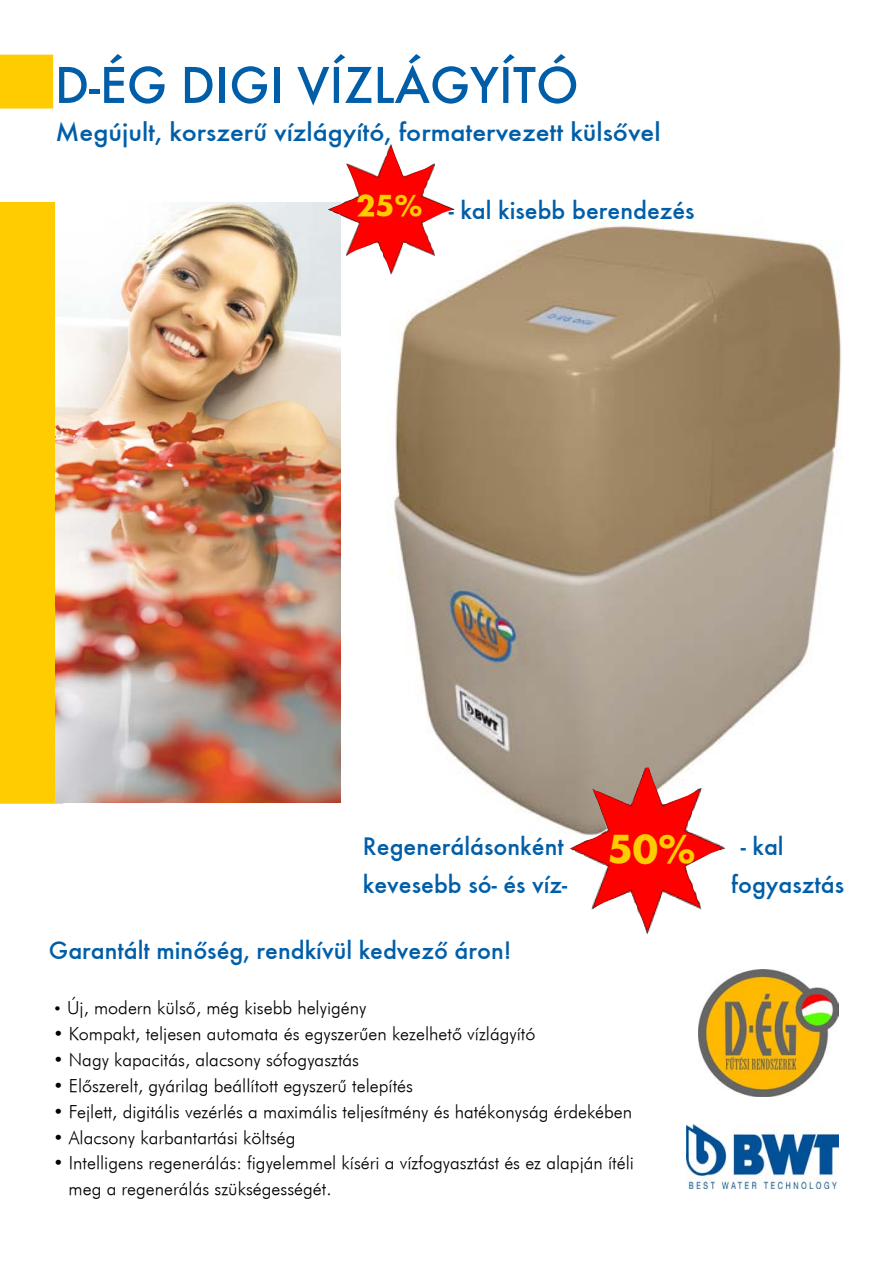
<style>
.page{position:relative;width:893px;height:1263px;background:#fff}
.page>*{position:absolute;margin:0;border:0;box-sizing:border-box;transform-origin:0 0}
.t1{font:54px "H Futura Normal";color:#005ea8}
.t2{font:700 42px "H Futura";color:#fecc00}
.t3{font:27px "H Futura Normal";color:#005ea8;scale:1.05 1}
.t4{font:26.25px "H Futura Normal";color:#005ea8}
.t5{font:18px/25.8px "H Futura Light BT";color:#000}
.s1{font-family:"H Futura";font-weight:700;font-size:31.5px;color:#fecc00}
.s2{font-size:15px}
</style>
<div class="page">
<img style="left:698px;top:969px;width:141px;height:128px">
<img style="left:393px;top:225px;width:449px;height:604px">
<div style="left:1px;top:203px;width:61px;height:600px;background:#fecc00"></div>
<div style="left:0;top:202px;width:63px;height:602px;border:2px solid #fecc00"></div>
<img style="left:55px;top:203px;width:285px;height:599px">
<img style="left:687px;top:1125px;width:152px;height:63px">
<div style="left:1px;top:55px;width:51px;height:53px;background:#fecc00"></div>
<div style="left:0;top:55px;width:53px;height:54px;border:2px solid #fecc00"></div>
<img style="left:328px;top:144px;width:127px;height:130px">
<img style="left:569px;top:767px;width:157px;height:167px">
<h1 class="t1" style="left:55px;top:53px;width:525px">D-ÉG DIGI VÍZLÁGYÍTÓ</h1>
<h3 class="t3" style="left:56px;top:116px;width:578px">Megújult, korszerű vízlágyító, formatervezett külsővel</h3>
<h3 class="t4" style="left:357px;top:195px;width:340px"><span class="s1">25%</span> - kal kisebb berendezés</h3>
<h2 class="t2" style="left:608px;top:824px;width:89px">50%</h2>
<h3 class="t4" style="left:363px;top:831px;width:202px">Regenerálásonként</h3>
<h3 class="t4" style="left:741px;top:831px;width:44px">- kal</h3>
<h3 class="t4" style="left:363px;top:869px;width:206px">kevesebb só- és víz-</h3>
<h3 class="t4" style="left:731px;top:869px;width:114px">fogyasztás</h3>
<h3 class="t4" style="left:49px;top:935px;width:464px">Garantált minőség, rendkívül kedvező áron!</h3>
<p class="t5" style="left:53px;top:995px;width:315px"><span class="s2">•</span> Új, modern külső, még kisebb helyigény</p>
<p class="t5" style="left:53px;top:1021px;width:484px">• Kompakt, teljesen automata és egyszerűen kezelhető vízlágyító</p>
<p class="t5" style="left:53px;top:1046px;width:308px">• Nagy kapacitás, alacsony sófogyasztás</p>
<p class="t5" style="left:53px;top:1072px;width:361px">• Előszerelt, gyárilag beállított egyszerű telepítés</p>
<p class="t5" style="left:53px;top:1098px;width:581px">• Fejlett, digitális vezérlés a maximális teljesítmény és hatékonyság érdekében</p>
<p class="t5" style="left:53px;top:1124px;width:244px">• Alacsony karbantartási költség</p>
<p class="t5" style="left:69px;top:1150px;width:567px;text-indent:-16px">• Intelligens regenerálás: figyelemmel kíséri a vízfogyasztást és ez alapján ítéli meg a regenerálás szükségességét.</p>
</div>
